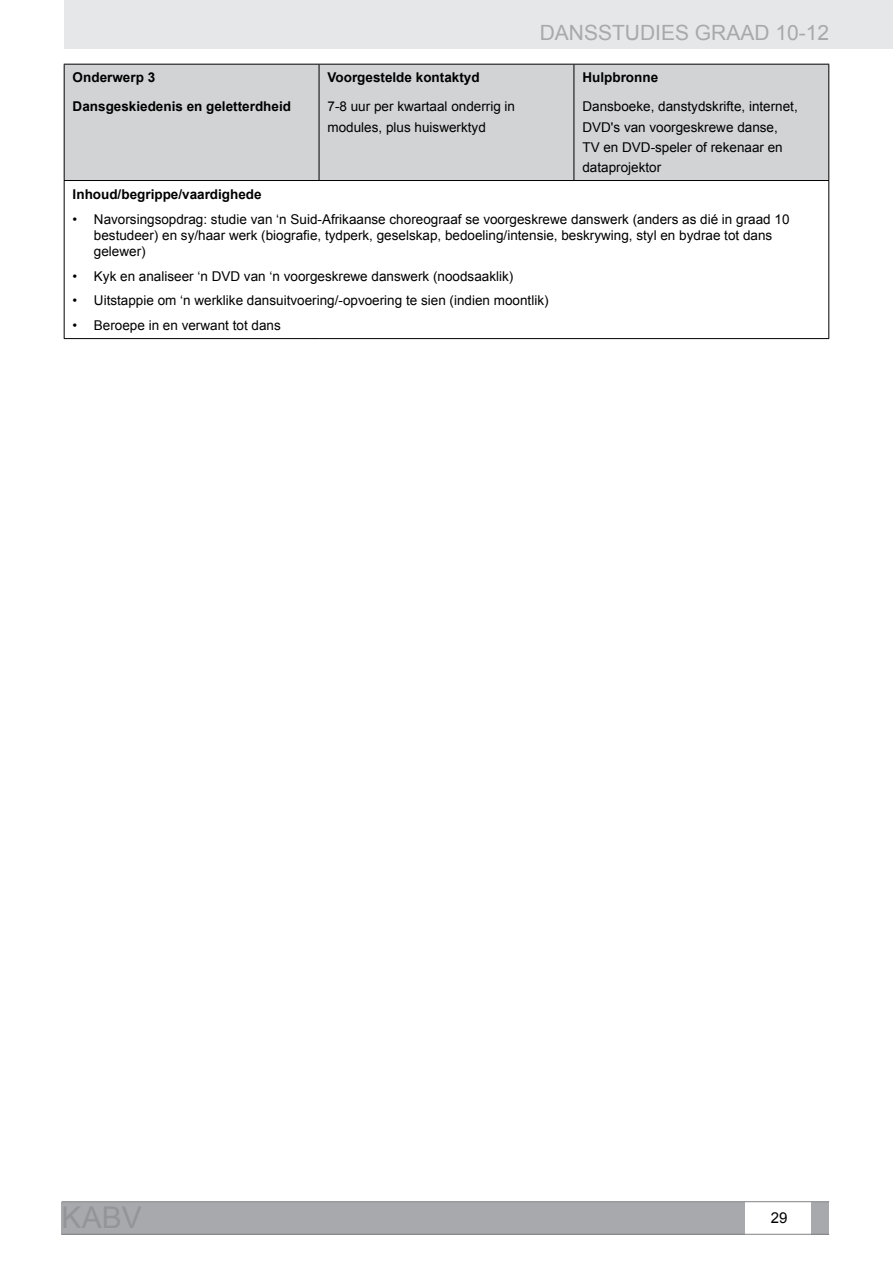
<style>
.page{position:relative;width:893px;height:1263px;background:#fff}
.page>*{position:absolute;margin:0;border:0;box-sizing:border-box;transform-origin:0 0}
.t1{font:21px "Arial";color:#a7a9ac}
.t2{font:15px "Arial";color:#000}
.t3{font:13.5px/20.2px "Arial";color:#000}
.t4{font:700 13.5px/28.8px "Arial";color:#000}
</style>
<div class="page">
<div style="left:64px;top:0;width:829px;height:49px;background:#e6e7e8"></div>
<div style="left:62px;top:1202px;width:683px;height:32px;background:#a7a9ac"></div>
<div style="left:812px;top:1202px;width:17px;height:32px;background:#a7a9ac"></div>
<hr style="left:62px;top:1234px;width:767px;height:1px;background:#808285">
<hr style="left:62px;top:1201px;width:767px;height:1px;background:#808285">
<div style="left:65px;top:65px;width:763px;height:115px;background:#d1d3d4"></div>
<hr style="left:64px;top:64px;width:255px;height:1px;background:#000">
<hr style="left:64px;top:65px;width:1px;height:115px;background:#000">
<hr style="left:319px;top:64px;width:255px;height:1px;background:#000">
<hr style="left:319px;top:65px;width:1px;height:115px;background:#000">
<hr style="left:574px;top:64px;width:255px;height:1px;background:#000">
<hr style="left:574px;top:65px;width:1px;height:115px;background:#000">
<hr style="left:828px;top:65px;width:1px;height:115px;background:#000">
<hr style="left:64px;top:180px;width:255px;height:1px;background:#000">
<hr style="left:64px;top:181px;width:1px;height:157px;background:#000">
<hr style="left:319px;top:180px;width:255px;height:1px;background:#000">
<hr style="left:574px;top:180px;width:255px;height:1px;background:#000">
<hr style="left:828px;top:181px;width:1px;height:157px;background:#000">
<hr style="left:64px;top:338px;width:255px;height:1px;background:#000">
<hr style="left:319px;top:338px;width:255px;height:1px;background:#000">
<hr style="left:574px;top:338px;width:255px;height:1px;background:#000">
<p class="t4" style="left:73px;top:64px;width:220px">Onderwerp 3<br>Dansgeskiedenis en geletterdheid</p>
<p class="t4" style="left:328px;top:64px;width:154px">Voorgestelde kontaktyd</p>
<p class="t3" style="left:328px;top:97px;width:189px">7-8 uur per kwartaal onderrig in modules, plus huiswerktyd</p>
<h1 class="t1" style="left:540px;top:19px;width:291px">DANSSTUDIES GRAAD 10-12</h1>
<p class="t4" style="left:582px;top:64px;width:77px">Hulpbronne</p>
<p class="t3" style="left:582px;top:97px;width:217px">Dansboeke, danstydskrifte, internet,<br>DVD's van voorgeskrewe danse,<br>TV en DVD-speler of rekenaar en dataprojektor</p>
<p class="t4" style="left:73px;top:180px;width:191px">Inhoud/begrippe/vaardighede</p>
<p class="t3" style="left:94px;top:211px;width:697px;line-height:16.2px;text-indent:-21px">• Navorsingsopdrag: studie van ‘n Suid-Afrikaanse choreograaf se voorgeskrewe danswerk (anders as dié in graad 10 bestudeer) en sy/haar werk (biografie, tydperk, geselskap, bedoeling/intensie, beskrywing, styl en bydrae tot dans gelewer)</p>
<p class="t3" style="left:73px;top:266px;width:442px">• Kyk en analiseer ‘n DVD van ‘n voorgeskrewe danswerk (noodsaaklik)</p>
<p class="t3" style="left:73px;top:291px;width:477px">• Uitstappie om ‘n werklike dansuitvoering/-opvoering te sien (indien moontlik)</p>
<p class="t3" style="left:73px;top:315px;width:210px">• Beroepe in en verwant tot dans</p>
<p class="t2" style="left:771px;top:1208px;width:18px">29</p>
</div>
